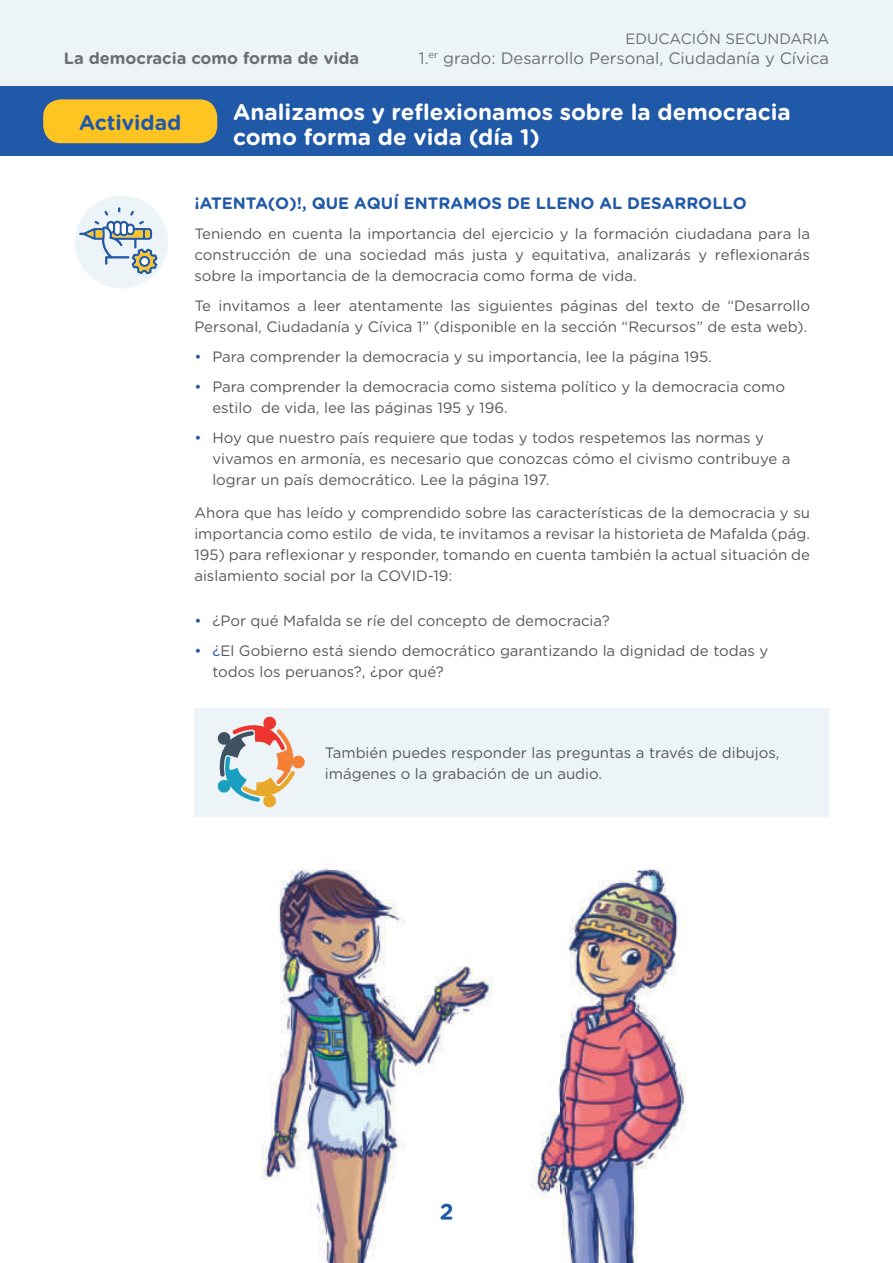
<style>
.page{position:relative;width:893px;height:1263px;background:#fff}
.page>*{position:absolute;margin:0;border:0;box-sizing:border-box;transform-origin:0 0}
.t1{font:700 22.5px/24px "Gotham Rounded";color:#fff}
.t2{font:700 21px "Gotham Rounded";color:#2059a8}
.t3{font:700 16.5px "Gotham Rounded";color:#2059a8}
.t4{font:16.5px "Gotham Rounded";color:#6d6e71}
.t5{font:700 16.5px "Gotham Rounded";color:#6d6e71}
.t6{font:15px/21px "Gotham Rounded";color:#57585a}
.t7{font:15px "Gotham Rounded";color:#6d6e71}
.s1{color:#2059a8}
</style>
<div class="page">
<div style="left:75px;top:196px;width:93px;height:93px;background:#edf4f8;border-radius:50%"></div>
<svg style="left:79px;top:207px;width:79px;height:67px"></svg>
<div style="left:141px;top:258px;width:7px;height:7px;background:#fff;border-radius:50%"></div>
<div style="left:0;top:0;width:893px;height:87px;background:#edf4f8"></div>
<div style="left:0;top:87px;width:893px;height:69px;background:#2059a8"></div>
<div style="left:43px;top:99px;width:174px;height:44px;background:#fec422;border-radius:18px"></div>
<div style="left:194px;top:708px;width:635px;height:108px;background:#edf4f8"></div>
<svg style="left:217px;top:717px;width:88px;height:91px"></svg>
<img style="left:261px;top:864px;width:425px;height:399px">
<img style="left:440px;top:1203px;width:12px;height:1px">
<img style="left:440px;top:1204px;width:12px;height:15px">
<p class="t5" style="left:64px;top:49px;width:297px">La democracia como forma de vida</p>
<p class="t7" style="left:625px;top:30px;width:205px">EDUCACIÓN SECUNDARIA</p>
<p class="t4" style="left:419px;top:49px;width:412px">1.<sup>er</sup> grado: Desarrollo Personal, Ciudadanía y Cívica</p>
<h2 class="t2" style="left:79px;top:110px;width:104px">Actividad</h2>
<h1 class="t1" style="left:233px;top:100px;width:559px">Analizamos y reflexionamos sobre la democracia como forma de vida (día 1)</h1>
<p class="t3" style="left:194px;top:194px;width:554px">¡ATENTA(O)!, QUE AQUÍ ENTRAMOS DE LLENO AL DESARROLLO</p>
<p class="t6" style="left:194px;top:223px;width:617px;text-align:justify">Teniendo en cuenta la importancia del ejercicio y la formación ciudadana para la construcción de una sociedad más justa y equitativa, analizarás y reflexionarás sobre la importancia de la democracia como forma de vida.</p>
<p class="t6" style="left:194px;top:295px;width:617px">Te invitamos a leer atentamente las siguientes páginas del texto de “Desarrollo<br>Personal, Ciudadanía y Cívica 1” (disponible en la sección “Recursos” de esta web).</p>
<p class="t6" style="left:194px;top:346px;width:519px"><span class="s1">•</span> Para comprender la democracia y su importancia, lee la página 195.</p>
<p class="t6" style="left:212px;top:376px;width:574px;text-indent:-18px"><span class="s1">•</span> Para comprender la democracia como sistema político y la democracia como estilo de vida, lee las páginas 195 y 196.</p>
<p class="t6" style="left:212px;top:427px;width:580px;text-indent:-18px"><span class="s1">•</span> Hoy que nuestro país requiere que todas y todos respetemos las normas y vivamos en armonía, es necesario que conozcas cómo el civismo contribuye a lograr un país democrático. Lee la página 197.</p>
<p class="t6" style="left:194px;top:502px;width:617px;text-align:justify">Ahora que has leído y comprendido sobre las características de la democracia y su importancia como estilo de vida, te invitamos a revisar la historieta de Mafalda (pág.<br>195) para reflexionar y responder, tomando en cuenta también la actual situación de aislamiento social por la COVID-19:</p>
<p class="t6" style="left:194px;top:610px;width:417px"><span class="s1">•</span> ¿Por qué Mafalda se ríe del concepto de democracia?</p>
<p class="t6" style="left:212px;top:640px;width:557px;text-indent:-18px"><span class="s1">• ¿</span>El Gobierno está siendo democrático garantizando la dignidad de todas y todos los peruanos?, ¿por qué?</p>
<p class="t6" style="left:325px;top:742px;width:456px">También puedes responder las preguntas a través de dibujos, imágenes o la grabación de un audio.</p>
</div>
